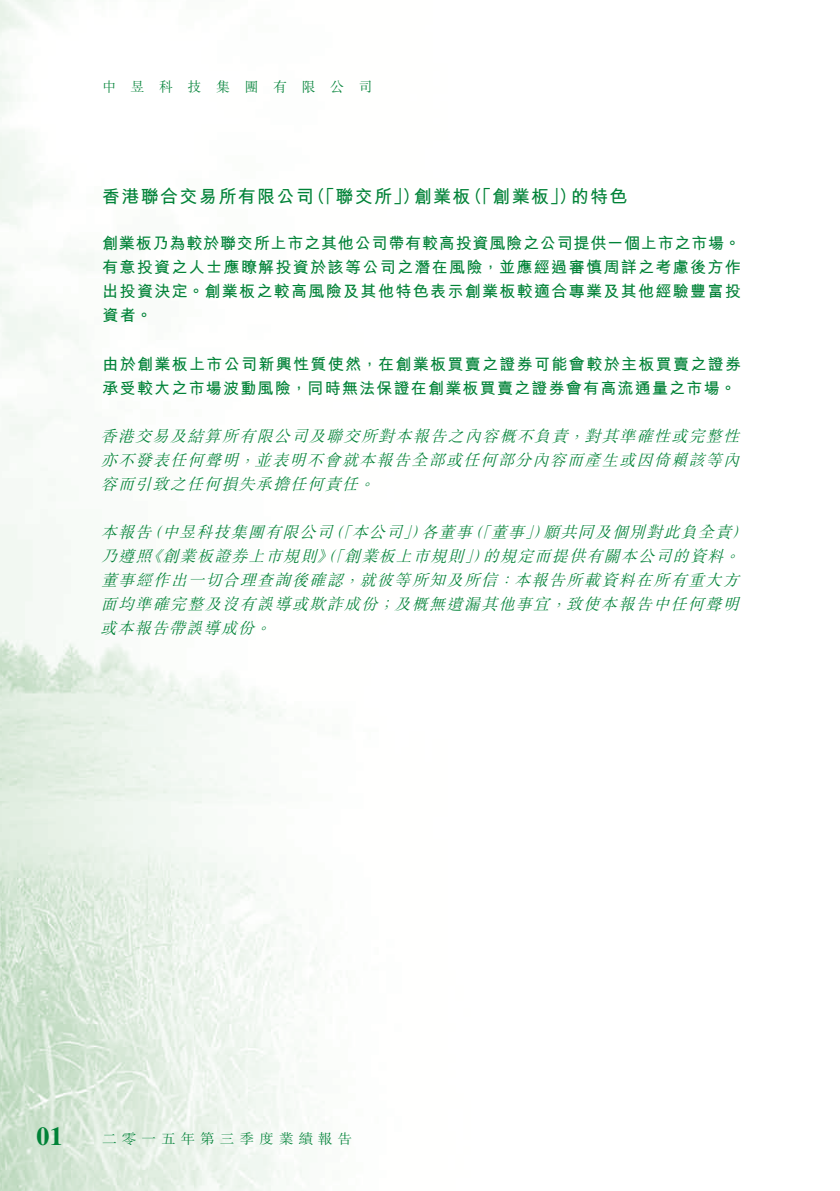
<style>
.page{position:relative;width:840px;height:1191px;background:#fff}
.page>*{position:absolute;margin:0;border:0;box-sizing:border-box;transform-origin:0 0}
.t1{font:700 26px "Times LT Std";color:#008237}
.t2{font:700 18px "M Hei HK";letter-spacing:.075em;color:#008237}
.t3{font:italic 300 16px/24px "M Sung HK";color:#008237}
.t4{font:700 16px/24px "M Hei HK";letter-spacing:.085em;color:#008237;text-align:justify}
.t5{font:300 14px "M Sung HK";letter-spacing:.335em;color:#008237;scale:1.05 1}
.t6{font:300 14px "M Sung HK";letter-spacing:1.035em;color:#008237}
</style>
<div class="page">
<img style="left:0;top:0;width:318px;height:1191px">
<p class="t6" style="left:102px;top:77px;width:272px">中昱科技集團有限公司</p>
<p class="t2" style="left:102px;top:183px;width:213px">香港聯合交易所有限公司</p>
<p class="t4" style="left:102px;top:230px;width:640px">創業板乃為較於聯交所上市之其他公司帶有較高投資風險之公司提供一個上市之市場。有意投資之人士應瞭解投資於該等公司之潛在風險，並應經過審慎周詳之考慮後方作出投資決定。創業板之較高風險及其他特色表示創業板較適合專業及其他經驗豐富投資者。</p>
<p class="t4" style="left:102px;top:350px;width:639px">由於創業板上市公司新興性質使然，在創業板買賣之證券可能會較於主板買賣之證券承受較大之市場波動風險，同時無法保證在創業板買賣之證券會有高流通量之市場。</p>
<p class="t3" style="left:584px;top:423px;width:162px">對其準確性或完整性</p>
<p class="t2" style="left:307px;top:183px;width:114px">（「聯交所」）</p>
<p class="t2" style="left:413px;top:183px;width:58px">創業板</p>
<p class="t2" style="left:464px;top:183px;width:114px">（「創業板」）</p>
<p class="t2" style="left:570px;top:183px;width:58px">的特色</p>
<p class="t3" style="left:255px;top:423px;width:491px;text-indent:-154px">香港交易及結算所有限公司及聯交所對本報告之內容概不負責<br>並表明不會就本報告全部或任何部分內容而產生或因倚賴該等內</p>
<p class="t3" style="left:567px;top:423px;width:23px">，</p>
<p class="t3" style="left:101px;top:447px;width:144px">亦不發表任何聲明</p>
<p class="t3" style="left:238px;top:447px;width:23px">，</p>
<p class="t3" style="left:101px;top:471px;width:264px">容而引致之任何損失承擔任何責任</p>
<p class="t3" style="left:358px;top:471px;width:23px">。</p>
<p class="t3" style="left:543px;top:519px;width:195px">願共同及個別對此負全責</p>
<p class="t3" style="left:101px;top:519px;width:239px">本報告中昱科技集團有限公司</p>
<p class="t3" style="left:421px;top:519px;width:57px">各董事</p>
<p class="t3" style="left:490px;top:519px;width:40px">董事</p>
<p class="t3" style="left:351px;top:519px;width:57px">本公司</p>
<p class="t3" style="left:327px;top:519px;width:32px">（「</p>
<p class="t3" style="left:402px;top:519px;width:32px">」）</p>
<p class="t3" style="left:466px;top:519px;width:32px">（「</p>
<p class="t3" style="left:524px;top:519px;width:32px">」）</p>
<p class="t3" style="left:145px;top:519px;width:23px">（</p>
<p class="t3" style="left:731px;top:519px;width:23px">(</p>
<p class="t3" style="left:482px;top:543px;width:247px">的規定而提供有關本公司的資料</p>
<p class="t3" style="left:101px;top:543px;width:222px">乃遵照創業板證券上市規則</p>
<p class="t3" style="left:344px;top:543px;width:127px">創業板上市規則</p>
<p class="t3" style="left:316px;top:543px;width:34px">》（「</p>
<p class="t3" style="left:463px;top:543px;width:32px">」）</p>
<p class="t3" style="left:146px;top:543px;width:23px">《</p>
<p class="t3" style="left:723px;top:543px;width:23px">。</p>
<p class="t3" style="left:514px;top:567px;width:232px">本報告所載資料在所有重大方</p>
<p class="t3" style="left:101px;top:567px;width:249px">董事經作出一切合理查詢後確認</p>
<p class="t3" style="left:359px;top:567px;width:145px">就彼等所知及所信</p>
<p class="t3" style="left:497px;top:567px;width:23px">：</p>
<p class="t3" style="left:343px;top:567px;width:23px">，</p>
<p class="t3" style="left:254px;top:591px;width:130px;text-indent:-154px">面均準確完整及沒有誤導或欺詐成份。</p>
<p class="t3" style="left:566px;top:591px;width:180px">致使本報告中任何聲明</p>
<p class="t3" style="left:394px;top:591px;width:162px">及概無遺漏其他事宜</p>
<p class="t3" style="left:377px;top:591px;width:23px">；</p>
<p class="t3" style="left:549px;top:591px;width:23px">，</p>
<p class="t3" style="left:100px;top:615px;width:161px">或本報告帶誤導成份</p>
<h1 class="t1" style="left:37px;top:1120px;width:27px">01</h1>
<p class="t5" style="left:102px;top:1129px;width:239px">二零一五年第三季度業績報告</p>
</div>
